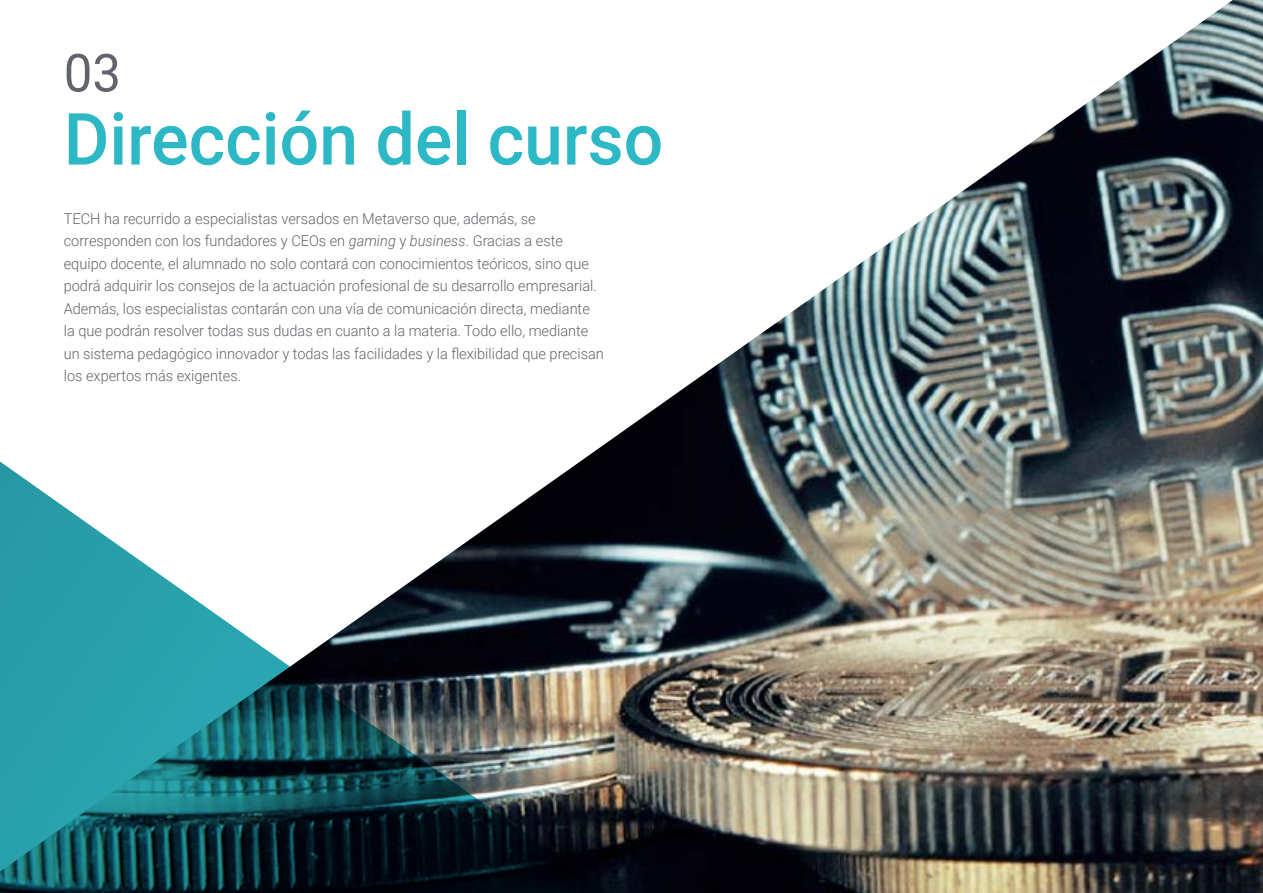
<style>
.page{position:relative;width:1263px;height:893px;background:#fff}
.page>*{position:absolute;margin:0;border:0;box-sizing:border-box;transform-origin:0 0}
.t1{font:500 72px "Roboto";color:#2db8c5}
.t2{font:52.5px "Roboto";color:#61646a}
.t3{font:300 15px/22.5px "Roboto";color:#61646a}
.s1{font-style:italic}
</style>
<div class="page">
<img style="left:602px;top:0;width:661px;height:893px">
<img style="left:0;top:446px;width:640px;height:447px">
<h2 class="t2" style="left:64px;top:36px;width:59px">03</h2>
<h1 class="t1" style="left:64px;top:89px;width:601px">Dirección del curso</h1>
<p class="t3" style="left:64px;top:207px;width:542px">TECH ha recurrido a especialistas versados en Metaverso que, además, se corresponden con los fundadores y CEOs en <span class="s1">gaming</span> y <span class="s1">business</span>. Gracias a este equipo docente, el alumnado no solo contará con conocimientos teóricos, sino que podrá adquirir los consejos de la actuación profesional de su desarrollo empresarial.<br>Además, los especialistas contarán con una vía de comunicación directa, mediante la que podrán resolver todas sus dudas en cuanto a la materia. Todo ello, mediante un sistema pedagógico innovador y todas las facilidades y la flexibilidad que precisan los expertos más exigentes.</p>
</div>
